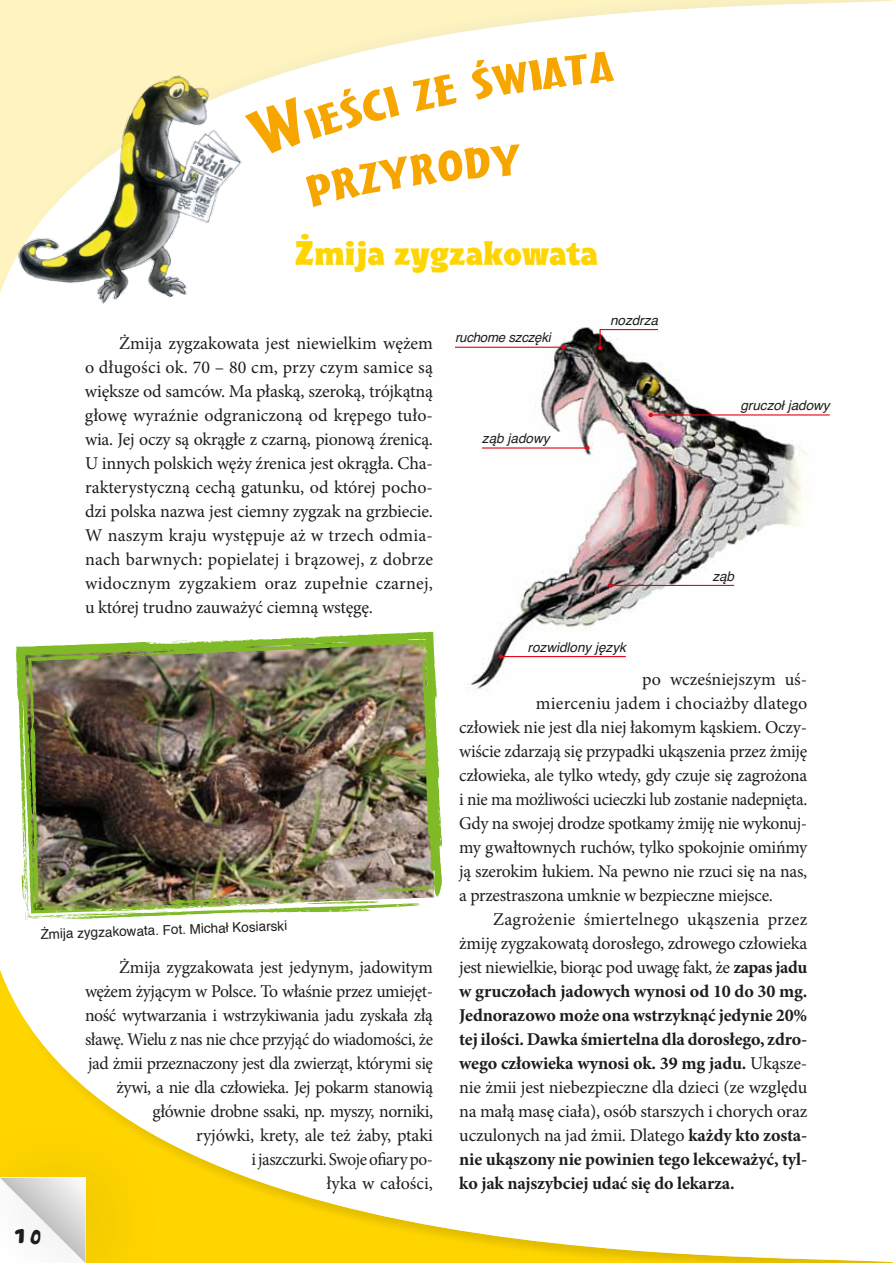
<style>
.page{position:relative;width:893px;height:1263px;background:#fff}
.page>*{position:absolute;margin:0;border:0;box-sizing:border-box;transform-origin:0 0}
.t1{font:33px "Eukalyptus EFN";color:#ffd500}
.t2{font:21px "Bo B";color:#1d1d1b}
.t3{font:18px/24px "Minion Pro";letter-spacing:-.015em;color:#1d1d1b;text-align:justify}
.t4{font:700 18px "Minion Pro";letter-spacing:-.01em;color:#1d1d1b}
.t5{font:18px "Minion Pro";letter-spacing:-.015em;color:#1d1d1b;scale:.96 1}
.t6{font:18px "Minion Pro";letter-spacing:.01em;color:#1d1d1b}
.t7{font:18px "Minion Pro";letter-spacing:.015em;color:#1d1d1b}
.t8{font:italic 13.5px "Helvetica";color:#1d1d1b}
.t9{font:13.5px "Helvetica";color:#1d1d1b}
.s1{font-weight:700}
.s2{font-weight:400}
</style>
<div class="page">
<div style="left:0;top:921px;width:893px;height:342px;background:#1d1d1b;opacity:.25"></div>
<div style="left:0;top:1108px;width:172px;height:155px;background:#1d1d1b;opacity:.1"></div>
<svg style="left:0;top:1178px;width:85px;height:85px"></svg>
<img style="left:432px;top:342px;width:398px;height:348px">
<hr style="left:501px;top:656px;width:125px;height:1px;background:#e30613">
<svg style="left:499px;top:654px;width:4px;height:5px"></svg>
<hr style="left:610px;top:585px;width:124px;height:1px;background:#e30613">
<svg style="left:608px;top:583px;width:5px;height:5px"></svg>
<hr style="left:651px;top:414px;width:179px;height:1px;background:#e30613">
<svg style="left:648px;top:413px;width:5px;height:4px"></svg>
<svg style="left:598px;top:342px;width:61px;height:8px"></svg>
<hr style="left:455px;top:347px;width:108px;height:1px;background:#e30613">
<svg style="left:561px;top:345px;width:5px;height:4px"></svg>
<hr style="left:482px;top:447px;width:105px;height:2px;background:#e30613">
<svg style="left:585px;top:446px;width:5px;height:4px"></svg>
<div style="left:879px;top:921px;width:14px;height:342px;background:#fff"></div>
<div style="left:0;top:0;width:893px;height:342px;background:#1d1d1b;opacity:.25"></div>
<img style="left:0;top:58px;width:303px;height:284px">
<img style="left:16px;top:632px;width:426px;height:288px">
<svg style="left:244px;top:51px;width:370px;height:156px"></svg>
<h1 class="t1" style="left:295px;top:232px;width:304px">Żmija zygzakowata</h1>
<p class="t3" style="left:85px;top:331px;width:350px;text-indent:34px">Żmija zygzakowata jest niewielkim wężem o długości ok. 70 – 80 cm, przy czym samice są większe od samców. Ma płaską, szeroką, trójkątną głowę wyraźnie odgraniczoną od krępego tuło&shy;wia. Jej oczy są okrągłe z czarną, pionową źrenicą.<br>U innych polskich węży źrenica jest okrągła. Cha&shy;rakterystyczną cechą gatunku, od której pocho&shy;dzi polska nazwa jest ciemny zygzak na grzbiecie.<br>W naszym kraju występuje aż w trzech odmia&shy;nach barwnych: popielatej i brązowej, z dobrze widocznym zygzakiem oraz zupełnie czarnej, u której trudno zauważyć ciemną wstęgę.</p>
<p class="t8" style="left:455px;top:327px;width:97px">ruchome szczęki</p>
<p class="t8" style="left:482px;top:428px;width:69px">ząb jadowy</p>
<p class="t8" style="left:610px;top:309px;width:50px">nozdrza</p>
<p class="t8" style="left:528px;top:636px;width:100px">rozwidlony język</p>
<p class="t8" style="left:740px;top:395px;width:91px">gruczoł jadowy</p>
<p class="t8" style="left:712px;top:565px;width:23px">ząb</p>
<p class="t9" style="left:40px;top:924px;width:248px;rotate:-2deg">Żmija zygzakowata. Fot. Michał Kosiarski</p>
<p class="t2" style="left:13px;top:1222px;width:33px">10</p>
<p class="t3" style="left:85px;top:955px;width:350px;text-align:right">Żmija zygzakowata jest jedynym, jadowitym wężem żyjącym w Polsce. To właśnie przez umiejęt&shy;ność wytwarzania i wstrzykiwania jadu zyskała złą sławę. Wielu z nas nie chce przyjąć do wiadomości, że jad żmii przeznaczony jest dla zwierząt, którymi się żywi, a nie dla człowieka. Jej pokarm stanowią głównie drobne ssaki, np. myszy, norniki,<br>ryjówki, krety, ale też żaby, ptaki<br>ijaszczurki. Swojeofiarypo-<br>łyka w całości,</p>
<p class="t3" style="left:642px;top:667px;width:166px">po wcześniejszym uś-</p>
<p class="t7" style="left:536px;top:691px;width:273px">mierceniu jadem i chociażby dlatego</p>
<p class="t3" style="left:459px;top:715px;width:350px">człowiek nie jest dla niej łakomym kąskiem. Oczy-</p>
<p class="t3" style="left:459px;top:739px;width:350px">wiście zdarzają się przypadki ukąszenia przez żmiję</p>
<p class="t3" style="left:459px;top:763px;width:349px">człowieka, ale tylko wtedy, gdy czuje się zagrożona</p>
<p class="t5" style="left:459px;top:787px;width:364px">i nie ma możliwości ucieczki lub zostanie nadepnięta.</p>
<p class="t3" style="left:459px;top:811px;width:349px">Gdy na swojej drodze spotkamy żmiję nie wykonuj-</p>
<p class="t3" style="left:459px;top:835px;width:350px">my gwałtownych ruchów, tylko spokojnie omińmy</p>
<p class="t3" style="left:459px;top:859px;width:349px">ją szerokim łukiem. Na pewno nie rzuci się na nas,</p>
<p class="t3" style="left:459px;top:883px;width:315px">a przestraszona umknie w bezpieczne miejsce.</p>
<p class="t6" style="left:493px;top:907px;width:315px">Zagrożenie śmiertelnego ukąszenia przez</p>
<p class="t3" style="left:459px;top:931px;width:350px">żmiję zygzakowatą dorosłego, zdrowego człowieka</p>
<p class="t3" style="left:459px;top:955px;width:349px">jest niewielkie, biorąc pod uwagę fakt, że <span class="s1">zapas jadu</span></p>
<p class="t4" style="left:459px;top:979px;width:349px">w gruczołach jadowych wynosi od 10 do 30 mg.</p>
<p class="t4" style="left:459px;top:1003px;width:349px">Jednorazowo może ona wstrzyknąć jedynie 20%</p>
<p class="t4" style="left:459px;top:1027px;width:350px">tej ilości. Dawka śmiertelna dla dorosłego, zdro-</p>
<p class="t4" style="left:459px;top:1051px;width:349px">wego człowieka wynosi ok. 39 mg jadu. <span class="s2">Ukąsze-</span></p>
<p class="t3" style="left:459px;top:1075px;width:349px">nie żmii jest niebezpieczne dla dzieci (ze względu</p>
<p class="t3" style="left:459px;top:1099px;width:350px">na małą masę ciała), osób starszych i chorych oraz</p>
<p class="t3" style="left:459px;top:1123px;width:350px">uczulonych na jad żmii. Dlatego <span class="s1">każdy kto zosta-</span></p>
<p class="t4" style="left:459px;top:1147px;width:349px">nie ukąszony nie powinien tego lekceważyć, tyl-</p>
<p class="t4" style="left:459px;top:1171px;width:277px">ko jak najszybciej udać się do lekarza.</p>
</div>
